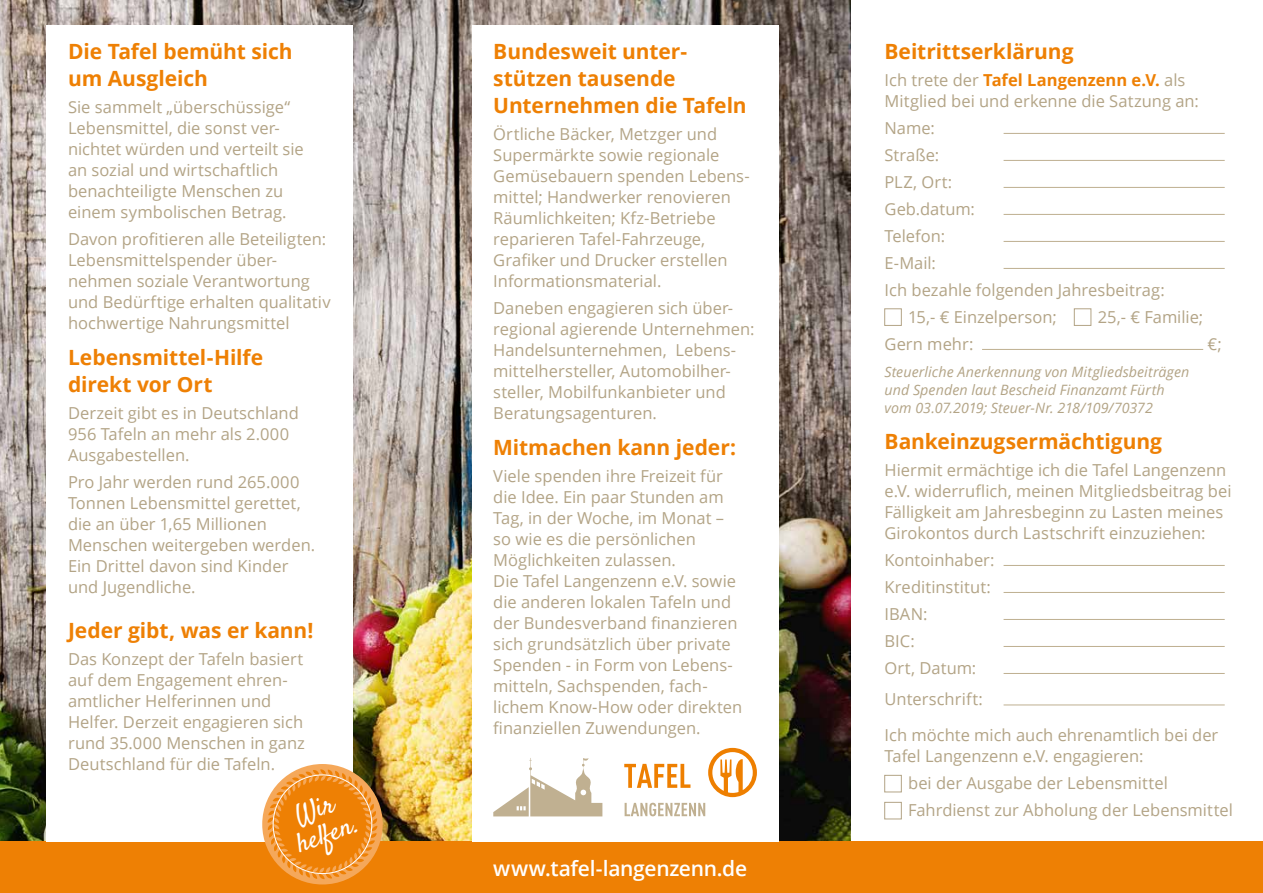
<style>
.page{position:relative;width:1263px;height:893px;background:#fff}
.page>*{position:absolute;margin:0;border:0;box-sizing:border-box;transform-origin:0 0}
.t1{font:27px "Satisfy";color:#fff}
.t2{font:700 21px/27px "Open Sans";letter-spacing:-.005em;color:#ee8004}
.t3{font:600 21px "Open Sans";letter-spacing:-.015em;color:#fff}
.t4{font:16.5px/21px "Open Sans";color:#b3a486}
.t5{font:italic 14.25px/18px "Open Sans";letter-spacing:.005em;color:#b3a486}
.s1{font-weight:700;color:#ee8004}
</style>
<div class="page">
<img style="left:0;top:0;width:850px;height:842px">
<div style="left:0;top:842px;width:1263px;height:51px;background:#ee8004"></div>
<div style="left:47px;top:26px;width:306px;height:816px;background:#fff"></div>
<div style="left:472px;top:26px;width:306px;height:816px;background:#fff"></div>
<hr style="left:1003px;top:133px;width:222px;height:1px;background:#beaf90">
<hr style="left:1003px;top:160px;width:222px;height:1px;background:#beaf90">
<hr style="left:1003px;top:187px;width:222px;height:1px;background:#beaf90">
<hr style="left:1003px;top:214px;width:222px;height:1px;background:#beaf90">
<hr style="left:1003px;top:241px;width:222px;height:1px;background:#beaf90">
<hr style="left:1003px;top:268px;width:222px;height:1px;background:#beaf90">
<div style="left:884px;top:309px;width:17px;height:17px;border:1px solid #b3a486"></div>
<div style="left:1074px;top:309px;width:17px;height:17px;border:1px solid #b3a486"></div>
<hr style="left:982px;top:349px;width:221px;height:1px;background:#beaf90">
<hr style="left:1003px;top:565px;width:222px;height:1px;background:#beaf90">
<hr style="left:1003px;top:592px;width:222px;height:1px;background:#beaf90">
<hr style="left:1003px;top:619px;width:222px;height:1px;background:#beaf90">
<hr style="left:1003px;top:646px;width:222px;height:1px;background:#beaf90">
<hr style="left:1003px;top:673px;width:222px;height:1px;background:#beaf90">
<hr style="left:1003px;top:705px;width:222px;height:1px;background:#beaf90">
<div style="left:884px;top:775px;width:17px;height:17px;border:1px solid #b3a486"></div>
<div style="left:884px;top:802px;width:17px;height:17px;border:1px solid #b3a486"></div>
<svg style="left:493px;top:758px;width:109px;height:58px"></svg>
<svg style="left:625px;top:803px;width:80px;height:13px"></svg>
<svg style="left:624px;top:764px;width:66px;height:24px"></svg>
<svg style="left:708px;top:748px;width:49px;height:49px"></svg>
<div style="left:262px;top:764px;width:121px;height:120px;background:#f5a85a;border-radius:50%"></div>
<svg style="left:268px;top:769px;width:109px;height:110px"></svg>
<p class="t2" style="left:68px;top:37px;width:226px">Die Tafel bemüht sich um Ausgleich</p>
<p class="t4" style="left:68px;top:96px;width:237px">Sie sammelt „überschüssige“<br>Lebensmittel, die sonst ver&shy;nichtet würden und verteilt sie an sozial und wirtschaftlich benachteiligte Menschen zu einem symbolischen Betrag.</p>
<p class="t4" style="left:68px;top:228px;width:264px">Davon profitieren alle Beteiligten:<br>Lebensmittelspender über&shy;nehmen soziale Verantwortung und Bedürftige erhalten qualitativ hochwertige Nahrungsmittel</p>
<p class="t2" style="left:68px;top:343px;width:197px">Lebensmittel-Hilfe direkt vor Ort</p>
<p class="t4" style="left:68px;top:402px;width:232px">Derzeit gibt es in Deutschland<br>956 Tafeln an mehr als 2.000<br>Ausgabestellen.</p>
<p class="t4" style="left:68px;top:471px;width:249px">Pro Jahr werden rund 265.000<br>Tonnen Lebensmittel gerettet, die an über 1,65 Millionen<br>Menschen weitergeben werden.<br>Ein Drittel davon sind Kinder und Jugendliche.</p>
<p class="t2" style="left:68px;top:616px;width:247px">Jeder gibt, was er kann!</p>
<p class="t4" style="left:68px;top:648px;width:238px">Das Konzept der Tafeln basiert auf dem Engagement ehren&shy;amtlicher Helferinnen und<br>Helfer. Derzeit engagieren sich rund 35.000 Menschen in ganz<br>Deutschland für die Tafeln.</p>
<h1 class="t1" style="left:291px;top:828px;width:66px;rotate:-20deg">helfen.</h1>
<p class="t2" style="left:493px;top:37px;width:255px">Bundesweit unter&shy;stützen tausende<br>Unternehmen die Tafeln</p>
<p class="t4" style="left:493px;top:123px;width:258px">Örtliche Bäcker, Metzger und<br>Supermärkte sowie regionale<br>Gemüsebauern spenden Lebens&shy;mittel; Handwerker renovieren<br>Räumlichkeiten; Kfz-Betriebe reparieren Tafel-Fahrzeuge,<br>Grafiker und Drucker erstellen<br>Informationsmaterial.</p>
<p class="t4" style="left:493px;top:297px;width:263px">Daneben engagieren sich über&shy;regional agierende Unternehmen:<br>Handelsunternehmen, Lebens&shy;mittelhersteller, Automobilher&shy;steller, Mobilfunkanbieter und<br>Beratungsagenturen.</p>
<p class="t2" style="left:493px;top:433px;width:244px">Mitmachen kann jeder:</p>
<p class="t4" style="left:493px;top:465px;width:251px">Viele spenden ihre Freizeit für die Idee. Ein paar Stunden am<br>Tag, in der Woche, im Monat – so wie es die persönlichen<br>Möglichkeiten zulassen.<br>Die Tafel Langenzenn e.V. sowie die anderen lokalen Tafeln und der Bundesverband finanzieren sich grundsätzlich über private<br>Spenden - in Form von Lebens&shy;mitteln, Sachspenden, fach&shy;lichem Know-How oder direkten finanziellen Zuwendungen.</p>
<p class="t3" style="left:493px;top:854px;width:255px">www.tafel-langenzenn.de</p>
<p class="t2" style="left:884px;top:37px;width:191px">Beitrittserklärung</p>
<p class="t4" style="left:884px;top:69px;width:316px">Ich trete der <span class="s1">Tafel Langenzenn e.V.</span> als<br>Mitglied bei und erkenne die Satzung an:</p>
<p class="t4" style="left:884px;top:117px;width:52px">Name:</p>
<p class="t4" style="left:884px;top:144px;width:56px">Straße:</p>
<p class="t4" style="left:884px;top:171px;width:69px">PLZ, Ort:</p>
<p class="t4" style="left:884px;top:198px;width:92px">Geb.datum:</p>
<p class="t4" style="left:884px;top:225px;width:62px">Telefon:</p>
<p class="t4" style="left:884px;top:252px;width:53px">E-Mail:</p>
<p class="t4" style="left:884px;top:279px;width:282px">Ich bezahle folgenden Jahresbeitrag:</p>
<p class="t4" style="left:908px;top:306px;width:150px">15,- € Einzelperson;</p>
<p class="t4" style="left:1098px;top:306px;width:107px">25,- € Familie;</p>
<p class="t4" style="left:884px;top:333px;width:90px">Gern mehr:</p>
<p class="t4" style="left:1207px;top:333px;width:16px">€;</p>
<p class="t5" style="left:884px;top:362px;width:306px">Steuerliche Anerkennung von Mitgliedsbeiträgen und Spenden laut Bescheid Finanzamt Fürth vom 03.07.2019; Steuer-Nr. 218/109/70372</p>
<p class="t2" style="left:884px;top:427px;width:279px">Bankeinzugsermächtigung</p>
<p class="t4" style="left:884px;top:459px;width:349px">Hiermit ermächtige ich die Tafel Langenzenn e.V. widerrufich, meinen Mitgliedsbeitrag bei Fälligkeit am Jahresbeginn zu Lasten meines Girokontos durch Lastschrift einzuziehen:</p>
<p class="t4" style="left:884px;top:546px;width:112px;line-height:27px">Kontoinhaber:<br>Kreditinstitut:<br>IBAN:<br>BIC:<br>Ort, Datum:</p>
<p class="t4" style="left:884px;top:681px;width:335px;line-height:36px">Unterschrift:<br>Ich möchte mich auch ehrenamtlich bei der</p>
<p class="t4" style="left:908px;top:742px;width:261px;line-height:27px;text-indent:-24px">Tafel Langenzenn e.V. engagieren: bei der Ausgabe der Lebensmittel</p>
<p class="t4" style="left:908px;top:799px;width:326px">Fahrdienst zur Abholung der Lebensmittel</p>
</div>
